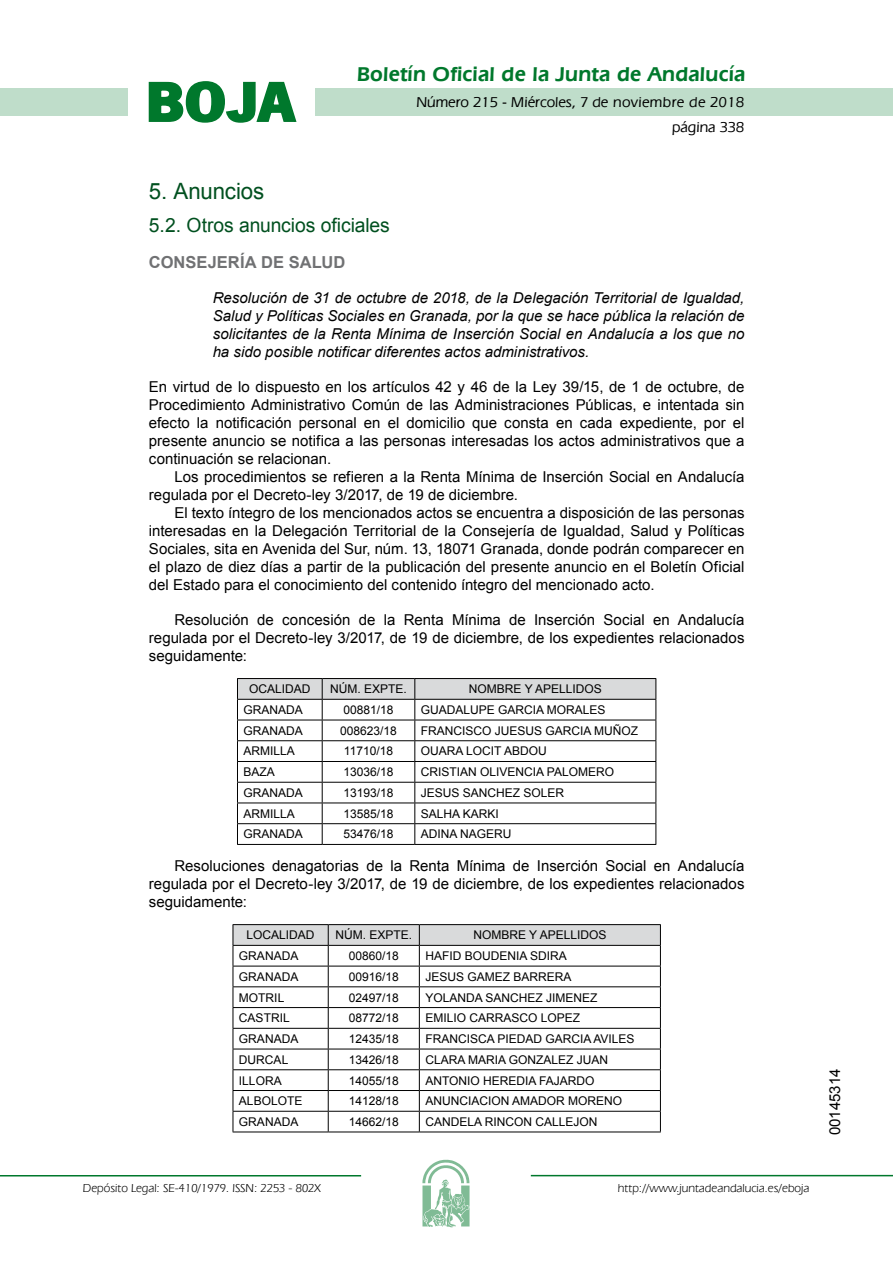
<style>
.page{position:relative;width:893px;height:1263px;background:#fff}
.page>*{position:absolute;margin:0;border:0;box-sizing:border-box;transform-origin:0 0}
.t1{font:700 57.75px "News Got T";color:#00782c;scale:1.14 1}
.t2{font:22.5px "Arial";letter-spacing:-.005em;color:#00501f}
.t3{font:600 21px "Eras IT Cby BT";letter-spacing:.01em;color:#00782c}
.t4{font:19.5px "Arial";letter-spacing:-.005em;color:#00501f}
.t5{font:700 16.5px "Arial";letter-spacing:.005em;color:#707173}
.t6{font:15px/18px "Arial";color:#000;text-align:justify}
.t7{font:italic 15px/18px "Arial";color:#000;text-align:justify}
.t8{font:500 15px/24.5px "Eras IT Cby BT";color:#000;text-align:right}
.t9{font:12px "Arial";color:#000}
.t10{font:12px "Eras IT Cby BT";color:#000}
</style>
<div class="page">
<div style="left:315px;top:88px;width:577px;height:28px;background:#bfddca"></div>
<div style="left:0;top:88px;width:128px;height:28px;background:#bfddca"></div>
<hr style="left:0;top:1175px;width:361px;height:2px;background:#00782c">
<svg style="left:422px;top:1159px;width:47px;height:68px"></svg>
<hr style="left:531px;top:1175px;width:361px;height:1px;background:#00782c">
<svg style="left:148px;top:81px;width:149px;height:42px"></svg>
<hr style="left:237px;top:678px;width:85px;height:1px;background:#000">
<hr style="left:322px;top:678px;width:93px;height:1px;background:#000">
<hr style="left:415px;top:678px;width:241px;height:1px;background:#000">
<svg style="left:237px;top:679px;width:419px;height:165px"></svg>
<hr style="left:237px;top:844px;width:85px;height:1px;background:#000">
<hr style="left:322px;top:844px;width:93px;height:1px;background:#000">
<hr style="left:415px;top:844px;width:241px;height:1px;background:#000">
<hr style="left:232px;top:924px;width:96px;height:1px;background:#000">
<hr style="left:328px;top:924px;width:91px;height:1px;background:#000">
<hr style="left:419px;top:924px;width:241px;height:1px;background:#000">
<svg style="left:232px;top:925px;width:429px;height:207px"></svg>
<hr style="left:232px;top:1132px;width:96px;height:1px;background:#000">
<hr style="left:328px;top:1132px;width:91px;height:1px;background:#000">
<hr style="left:419px;top:1132px;width:241px;height:1px;background:#000">
<h1 class="t1" style="left:145px;top:68px;width:133px">BOJA</h1>
<h3 class="t3" style="left:357px;top:62px;width:390px">Boletín Oficial de la Junta de Andalucía</h3>
<p class="t8" style="left:416px;top:90px;width:329px">Número 215 - Miércoles, 7 de noviembre de 2018 página 338</p>
<h2 class="t2" style="left:149px;top:177px;width:117px">5. Anuncios</h2>
<h3 class="t4" style="left:149px;top:212px;width:242px">5.2. Otros anuncios oficiales</h3>
<p class="t5" style="left:149px;top:251px;width:198px">CONSEJERÍA DE SALUD</p>
<p class="t7" style="left:213px;top:289px;width:533px">Resolución de 31 de octubre de 2018, de la Delegación Territorial de Igualdad, Salud y Políticas Sociales en Granada, por la que se hace pública la relación de solicitantes de la Renta Mínima de Inserción Social en Andalucía a los que no ha sido posible notificar diferentes actos administrativos.</p>
<p class="t6" style="left:149px;top:378px;width:597px">En virtud de lo dispuesto en los artículos 42 y 46 de la Ley 39/15, de 1 de octubre, de Procedimiento Administrativo Común de las Administraciones Públicas, e intentada sin efecto la notificación personal en el domicilio que consta en cada expediente, por el presente anuncio se notifica a las personas interesadas los actos administrativos que a continuación se relacionan.</p>
<p class="t6" style="left:149px;top:468px;width:597px;text-indent:26px">Los procedimientos se refieren a la Renta Mínima de Inserción Social en Andalucía regulada por el Decreto-ley 3/2017, de 19 de diciembre.</p>
<p class="t6" style="left:149px;top:504px;width:597px;text-indent:26px">El texto íntegro de los mencionados actos se encuentra a disposición de las personas interesadas en la Delegación Territorial de la Consejería de Igualdad, Salud y Políticas Sociales, sita en Avenida del Sur, núm. 13, 18071 Granada, donde podrán comparecer en el plazo de diez días a partir de la publicación del presente anuncio en el Boletín Oficial del Estado para el conocimiento del contenido íntegro del mencionado acto.</p>
<p class="t6" style="left:149px;top:611px;width:597px;text-indent:26px">Resolución de concesión de la Renta Mínima de Inserción Social en Andalucía regulada por el Decreto-ley 3/2017, de 19 de diciembre, de los expedientes relacionados seguidamente:</p>
<p class="t9" style="left:249px;top:681px;width:63px">OCALIDAD</p>
<p class="t9" style="left:330px;top:681px;width:78px">NÚM. EXPTE.</p>
<p class="t9" style="left:469px;top:681px;width:134px">NOMBRE Y APELLIDOS</p>
<p class="t9" style="left:243px;top:702px;width:61px">GRANADA</p>
<p class="t9" style="left:343px;top:702px;width:52px">00881/18</p>
<p class="t9" style="left:421px;top:702px;width:186px">GUADALUPE GARCIA MORALES</p>
<p class="t9" style="left:243px;top:723px;width:61px">GRANADA</p>
<p class="t9" style="left:340px;top:723px;width:58px">008623/18</p>
<p class="t9" style="left:421px;top:723px;width:219px">FRANCISCO JUESUS GARCIA MUÑOZ</p>
<p class="t9" style="left:243px;top:743px;width:53px">ARMILLA</p>
<p class="t9" style="left:344px;top:743px;width:51px">11710/18</p>
<p class="t9" style="left:421px;top:743px;width:127px">OUARA LOCIT ABDOU</p>
<p class="t9" style="left:243px;top:764px;width:33px">BAZA</p>
<p class="t9" style="left:343px;top:764px;width:52px">13036/18</p>
<p class="t9" style="left:421px;top:764px;width:195px">CRISTIAN OLIVENCIA PALOMERO</p>
<p class="t9" style="left:243px;top:785px;width:61px">GRANADA</p>
<p class="t9" style="left:343px;top:785px;width:52px">13193/18</p>
<p class="t9" style="left:421px;top:785px;width:145px">JESUS SANCHEZ SOLER</p>
<p class="t9" style="left:243px;top:806px;width:53px">ARMILLA</p>
<p class="t9" style="left:343px;top:806px;width:52px">13585/18</p>
<p class="t9" style="left:421px;top:806px;width:80px">SALHA KARKI</p>
<p class="t9" style="left:243px;top:826px;width:61px">GRANADA</p>
<p class="t9" style="left:343px;top:826px;width:52px">53476/18</p>
<p class="t9" style="left:421px;top:826px;width:92px">ADINA NAGERU</p>
<p class="t6" style="left:149px;top:857px;width:597px;text-indent:26px">Resoluciones denagatorias de la Renta Mínima de Inserción Social en Andalucía regulada por el Decreto-ley 3/2017, de 19 de diciembre, de los expedientes relacionados seguidamente:</p>
<p class="t9" style="left:246px;top:927px;width:70px">LOCALIDAD</p>
<p class="t9" style="left:335px;top:927px;width:78px">NÚM. EXPTE.</p>
<p class="t9" style="left:473px;top:927px;width:134px">NOMBRE Y APELLIDOS</p>
<p class="t9" style="left:239px;top:948px;width:61px">GRANADA</p>
<p class="t9" style="left:349px;top:948px;width:52px">00860/18</p>
<p class="t9" style="left:425px;top:948px;width:143px">HAFID BOUDENIA SDIRA</p>
<p class="t9" style="left:239px;top:969px;width:61px">GRANADA</p>
<p class="t9" style="left:349px;top:969px;width:52px">00916/18</p>
<p class="t9" style="left:425px;top:969px;width:148px">JESUS GAMEZ BARRERA</p>
<p class="t9" style="left:239px;top:990px;width:47px">MOTRIL</p>
<p class="t9" style="left:349px;top:990px;width:52px">02497/18</p>
<p class="t9" style="left:425px;top:990px;width:174px">YOLANDA SANCHEZ JIMENEZ</p>
<p class="t9" style="left:239px;top:1010px;width:52px">CASTRIL</p>
<p class="t9" style="left:349px;top:1010px;width:52px">08772/18</p>
<p class="t9" style="left:425px;top:1010px;width:156px">EMILIO CARRASCO LOPEZ</p>
<p class="t9" style="left:239px;top:1031px;width:61px">GRANADA</p>
<p class="t9" style="left:349px;top:1031px;width:52px">12435/18</p>
<p class="t9" style="left:425px;top:1031px;width:211px">FRANCISCA PIEDAD GARCIA AVILES</p>
<p class="t9" style="left:239px;top:1052px;width:51px">DURCAL</p>
<p class="t9" style="left:349px;top:1052px;width:52px">13426/18</p>
<p class="t9" style="left:425px;top:1052px;width:184px">CLARA MARIA GONZALEZ JUAN</p>
<p class="t9" style="left:239px;top:1072px;width:44px">ILLORA</p>
<p class="t9" style="left:349px;top:1072px;width:52px">14055/18</p>
<p class="t9" style="left:425px;top:1072px;width:171px">ANTONIO HEREDIA FAJARDO</p>
<p class="t9" style="left:239px;top:1093px;width:65px">ALBOLOTE</p>
<p class="t9" style="left:349px;top:1093px;width:52px">14128/18</p>
<p class="t9" style="left:425px;top:1093px;width:198px">ANUNCIACION AMADOR MORENO</p>
<p class="t9" style="left:239px;top:1114px;width:61px">GRANADA</p>
<p class="t9" style="left:349px;top:1114px;width:52px">14662/18</p>
<p class="t9" style="left:425px;top:1114px;width:174px">CANDELA RINCON CALLEJON</p>
<p class="t10" style="left:83px;top:1181px;width:239px">Depósito Legal: SE-410/1979. ISSN: 2253 - 802X</p>
<p class="t10" style="left:618px;top:1181px;width:193px">http://www.juntadeandalucia.es/eboja</p>
<p class="t6" style="left:826px;top:1135px;width:68px;rotate:-90deg">00145314</p>
</div>
